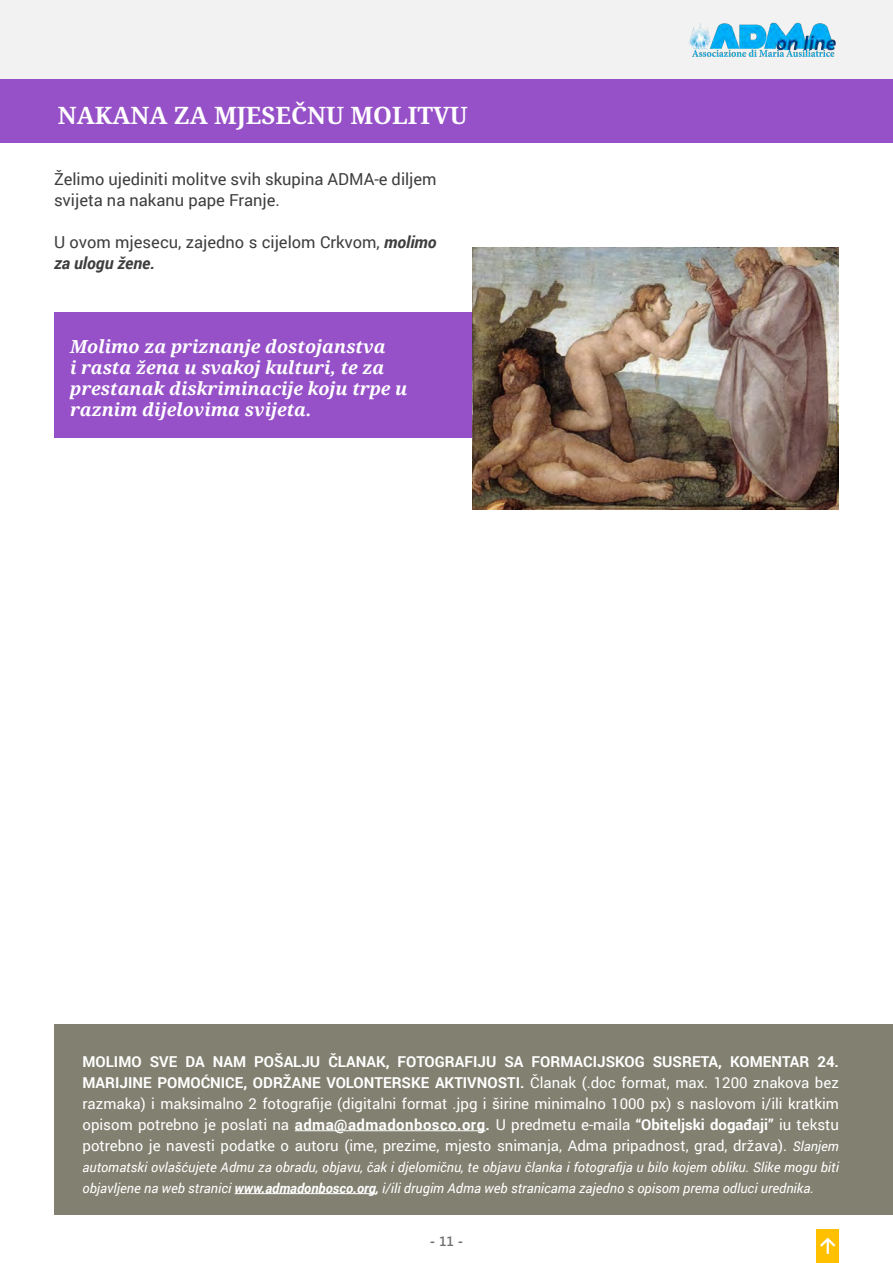
<style>
.page{position:relative;width:893px;height:1263px;background:#fff}
.page>*{position:absolute;margin:0;border:0;box-sizing:border-box;transform-origin:0 0}
.t1{font:700 24px "Noto Serif";color:#fff}
.t2{font:italic 700 18px/21px "Noto Serif";color:#fff}
.t3{font:16.5px/21px "Roboto";color:#3e3e3f}
.t4{font:15px/21px "Roboto";color:#fff;text-align:justify}
.t5{font:italic 13.5px/21px "Roboto";color:#fff}
.t6{font:700 13.5px "Segoe UI";color:#6d6e70}
.s1{font-weight:700;font-style:italic}
.s2{font-weight:700}
.s3{font-style:italic;font-size:13.5px}
.s4{font-weight:600}
</style>
<div class="page">
<div style="left:0;top:0;width:893px;height:80px;background:#f2f2f2"></div>
<img style="left:689px;top:22px;width:147px;height:35px">
<div style="left:816px;top:1229px;width:23px;height:34px;background:#ffc000"></div>
<svg style="left:820px;top:1237px;width:16px;height:17px"></svg>
<div style="left:54px;top:1025px;width:839px;height:190px;background:#828070"></div>
<hr style="left:295px;top:1130px;width:191px;height:1px;background:#fff">
<hr style="left:235px;top:1193px;width:141px;height:1px;background:#fff">
<div style="left:0;top:80px;width:893px;height:62px;background:#9650c8"></div>
<div style="left:54px;top:313px;width:760px;height:125px;background:#9650c8"></div>
<img style="left:472px;top:248px;width:367px;height:262px">
<p class="t1" style="left:58px;top:98px;width:411px">NAKANA ZA MJESEČNU MOLITVU</p>
<p class="t3" style="left:54px;top:168px;width:384px">Želimo ujediniti molitve svih skupina ADMA-e diljem svijeta na nakanu pape Franje.</p>
<p class="t3" style="left:54px;top:231px;width:384px">U ovom mjesecu, zajedno s cijelom Crkvom, <span class="s1">molimo za ulogu žene.</span></p>
<p class="t2" style="left:70px;top:335px;width:339px">Molimo za priznanje dostojanstva<br>i rasta žena u svakoj kulturi, te za prestanak diskriminacije koju trpe u raznim dijelovima svijeta.</p>
<p class="t4" style="left:82px;top:1050px;width:758px"><span class="s2">MOLIMO SVE DA NAM POŠALJU ČLANAK, FOTOGRAFIJU SA FORMACIJSKOG SUSRETA, KOMENTAR 24.<br>MARIJINE POMOĆNICE, ODRŽANE VOLONTERSKE AKTIVNOSTI.</span> Članak (.doc format, max. 1200 znakova bez razmaka) i maksimalno 2 fotografije (digitalni format .jpg i širine minimalno 1000 px) s naslovom i/ili kratkim opisom potrebno je poslati na <span class="s2">adma@admadonbosco.org.</span> U predmetu e-maila <span class="s2">“Obiteljski događaji”</span> iu tekstu potrebno je navesti podatke o autoru (ime, prezime, mjesto snimanja, Adma pripadnost, grad, država). <span class="s3">Slanjem</span></p>
<p class="t5" style="left:82px;top:1156px;width:758px">automatski ovlašćujete Admu za obradu, objavu, čak i djelomičnu, te objavu članka i fotografija u bilo kojem obliku. Slike mogu biti objavljene na web stranici <span class="s2">www.admadonbosco.org,</span> i/ili drugim Adma web stranicama zajedno s opisom prema odluci urednika.</p>
<p class="t6" style="left:430px;top:1229px;width:35px">- <span class="s4">11</span> -</p>
</div>
